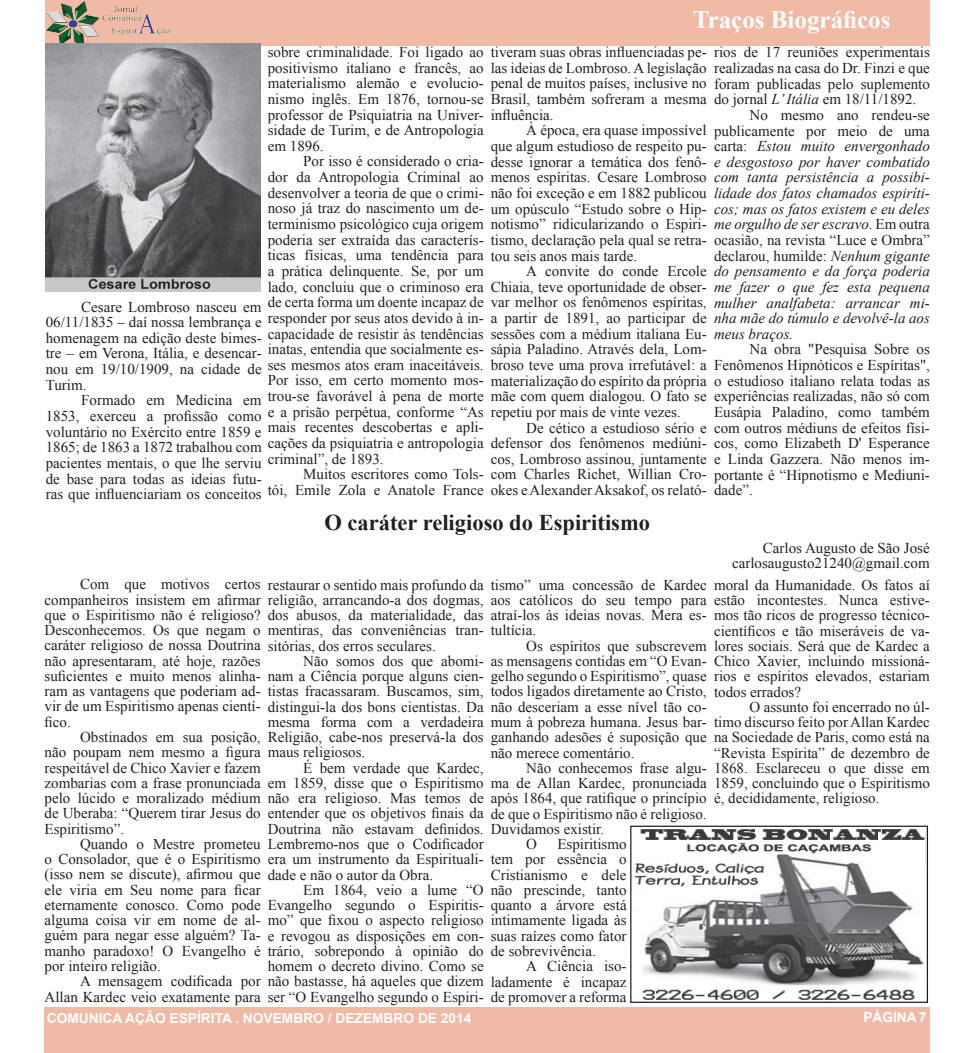
<style>
.page{position:relative;width:975px;height:1053px;background:#fff}
.page>*{position:absolute;margin:0;border:0;box-sizing:border-box;transform-origin:0 0}
.t1{font:700 25px "Times New Roman";color:#fff}
.t2{font:700 22.5px "Times New Roman";color:#231f20}
.t3{font:15px/15.2px "Times New Roman";color:#231f20;text-align:justify}
.t4{font:italic 15px "Times New Roman";color:#231f20}
.t5{font:700 13.75px "Arial";color:#fff}
.s1{font-style:italic}
.s2{font-style:normal}
</style>
<div class="page">
<div style="left:45px;top:0;width:884px;height:45px;background:#f0baa6"></div>
<div style="left:45px;top:1007px;width:884px;height:45px;background:#f0baa6"></div>
<img style="left:46px;top:1px;width:124px;height:42px">
<img style="left:632px;top:827px;width:293px;height:173px">
<div style="left:630px;top:825px;width:297px;height:177px;border:1px solid #231f20"></div>
<img style="left:45px;top:43px;width:216px;height:248px">
<h1 class="t1" style="left:692px;top:2px;width:199px">Traços Biográficos</h1>
<p class="t3" style="left:268px;top:44px;width:217px;line-height:15.6px">sobre criminalidade. Foi ligado ao positivismo italiano e francês, ao materialismo alemão e evolucio&shy;nismo inglês. Em 1876, tornou-se professor de Psiquiatria na Univer&shy;sidade de Turim, e de Antropologia em 1896.</p>
<p class="t3" style="left:268px;top:153px;width:217px;line-height:15.6px;text-indent:35px">Por isso é considerado o cria&shy;dor da Antropologia Criminal ao desenvolver a teoria de que o crimi&shy;noso já traz do nascimento um de&shy;terminismo psicológico cuja origem poderia ser extraída das caracterís&shy;ticas físicas, uma tendência para a prática delinquente. Se, por um lado, concluiu que o criminoso era de certa forma um doente incapaz de responder por seus atos devido à in&shy;capacidade de resistir às tendências inatas, entendia que socialmente es&shy;ses mesmos atos eram inaceitáveis.<br>Por isso, em certo momento mos&shy;trou-se favorável à pena de morte e a prisão perpétua, conforme “As mais recentes descobertas e apli&shy;cações da psiquiatria e antropologia criminal”, de 1893.</p>
<p class="t3" style="left:268px;top:466px;width:217px;line-height:15.6px;text-align:right">Muitos escritores como Tols-<br>tói, Emile Zola e Anatole France</p>
<p class="t3" style="left:490px;top:44px;width:217px;line-height:15.6px">tiveram suas obras influenciadas pe&shy;las ideias de Lombroso. A legislação penal de muitos países, inclusive no Brasil, também sofreram a mesma influência.</p>
<p class="t3" style="left:490px;top:122px;width:217px;line-height:15.6px;text-indent:35px">À época, era quase impossível que algum estudioso de respeito pu&shy;desse ignorar a temática dos fenô&shy;menos espíritas. Cesare Lombroso não foi exceção e em 1882 publicou um opúsculo “Estudo sobre o Hip&shy;notismo” ridicularizando o Espiri&shy;tismo, declaração pela qual se retra&shy;tou seis anos mais tarde.</p>
<p class="t3" style="left:490px;top:263px;width:217px;line-height:15.6px;text-indent:35px">A convite do conde Ercole Chiaia, teve oportunidade de obser&shy;var melhor os fenômenos espíritas, a partir de 1891, ao participar de sessões com a médium italiana Eu&shy;sápia Paladino. Através dela, Lom&shy;broso teve uma prova irrefutável: a materialização do espírito da própria mãe com quem dialogou. O fato se repetiu por mais de vinte vezes.</p>
<p class="t3" style="left:490px;top:419px;width:217px;line-height:15.6px;text-indent:35px">De cético a estudioso sério e defensor dos fenômenos mediúni&shy;cos, Lombroso assinou, juntamente com Charles Richet, Willian Cro&shy;okes e Alexander Aksakof, os relató-</p>
<p class="t3" style="left:714px;top:44px;width:217px">rios de 17 reuniões experimentais</p>
<p class="t3" style="left:714px;top:60px;width:217px">realizadas na casa do Dr. Finzi e que</p>
<p class="t3" style="left:714px;top:76px;width:217px">foram publicadas pelo suplemento</p>
<p class="t3" style="left:714px;top:91px;width:204px">do jornal <span class="s1">L’ Itália</span> em 18/11/1892.</p>
<p class="t3" style="left:749px;top:107px;width:182px">No mesmo ano rendeu-se</p>
<p class="t3" style="left:714px;top:123px;width:217px">publicamente por meio de uma</p>
<p class="t4" style="left:714px;top:136px;width:217px"><span class="s2">carta:</span> Estou muito envergonhado</p>
<p class="t4" style="left:714px;top:151px;width:217px">e desgostoso por haver combatido</p>
<p class="t4" style="left:714px;top:167px;width:217px">com tanta persistência a possibi-</p>
<p class="t4" style="left:714px;top:183px;width:217px">lidade dos fatos chamados espiríti-</p>
<p class="t4" style="left:714px;top:198px;width:217px">cos; mas os fatos existem e eu deles</p>
<p class="t4" style="left:714px;top:214px;width:217px">me orgulho de ser escravo<span class="s2">. Em outra</span></p>
<p class="t3" style="left:714px;top:232px;width:217px">ocasião, na revista “Luce e Ombra”</p>
<p class="t3" style="left:714px;top:248px;width:217px">declarou, humilde: <span class="s1">Nenhum gigante</span></p>
<p class="t4" style="left:714px;top:261px;width:217px">do pensamento e da força poderia</p>
<p class="t4" style="left:714px;top:276px;width:217px">me fazer o que fez esta pequena</p>
<p class="t4" style="left:714px;top:292px;width:217px">mulher analfabeta: arrancar mi-</p>
<p class="t4" style="left:714px;top:308px;width:217px">nha mãe do túmulo e devolvê-la aos</p>
<p class="t4" style="left:714px;top:323px;width:81px">meus braços.</p>
<p class="t3" style="left:714px;top:341px;width:217px;line-height:15.6px;text-indent:35px">Na obra "Pesquisa Sobre os Fenômenos Hipnóticos e Espíritas", o estudioso italiano relata todas as experiências realizadas, não só com Eusápia Paladino, como também com outros médiuns de efeitos físi&shy;cos, como Elizabeth D' Esperance e Linda Gazzera. Não menos im&shy;portante é “Hipnotismo e Mediuni&shy;dade”.</p>
<p class="t3" style="left:46px;top:298px;width:217px;line-height:15.6px;text-indent:35px">Cesare Lombroso nasceu em 06/11/1835 – daí nossa lembrança e homenagem na edição deste bimes&shy;tre – em Verona, Itália, e desencar&shy;nou em 19/10/1909, na cidade de Turim.</p>
<p class="t3" style="left:46px;top:392px;width:217px;line-height:15.6px;text-indent:35px">Formado em Medicina em 1853, exerceu a profissão como voluntário no Exército entre 1859 e 1865; de 1863 a 1872 trabalhou com pacientes mentais, o que lhe serviu de base para todas as ideias futu&shy;ras que influenciariam os conceitos</p>
<h2 class="t2" style="left:324px;top:507px;width:327px">O caráter religioso do Espiritismo</h2>
<p class="t3" style="left:732px;top:540px;width:199px;text-align:right">Carlos Augusto de São José carlosaugusto21240@gmail.com</p>
<p class="t3" style="left:45px;top:576px;width:217px;text-indent:35px">Com que motivos certos companheiros insistem em afirmar que o Espiritismo não é religioso?<br>Desconhecemos. Os que negam o caráter religioso de nossa Doutrina não apresentaram, até hoje, razões suficientes e muito menos alinha&shy;ram as vantagens que poderiam ad&shy;vir de um Espiritismo apenas cientí&shy;fico.</p>
<p class="t3" style="left:45px;top:729px;width:217px;text-indent:35px">Obstinados em sua posição, não poupam nem mesmo a figura respeitável de Chico Xavier e fazem zombarias com a frase pronunciada pelo lúcido e moralizado médium de Uberaba: “Querem tirar Jesus do Espiritismo”.</p>
<p class="t3" style="left:45px;top:835px;width:217px;text-indent:35px">Quando o Mestre prometeu o Consolador, que é o Espiritismo (isso nem se discute), afirmou que ele viria em Seu nome para ficar eternamente conosco. Como pode alguma coisa vir em nome de al&shy;guém para negar esse alguém? Ta&shy;manho paradoxo! O Evangelho é por inteiro religião.</p>
<p class="t3" style="left:45px;top:973px;width:217px;text-align:right">A mensagem codificada por<br>Allan Kardec veio exatamente para</p>
<p class="t3" style="left:268px;top:576px;width:217px">restaurar o sentido mais profundo da religião, arrancando-a dos dogmas, dos abusos, da materialidade, das mentiras, das conveniências tran&shy;sitórias, dos erros seculares.</p>
<p class="t3" style="left:268px;top:653px;width:217px;text-indent:35px">Não somos dos que abomi&shy;nam a Ciência porque alguns cien&shy;tistas fracassaram. Buscamos, sim, distingui-la dos bons cientistas. Da mesma forma com a verdadeira Religião, cabe-nos preservá-la dos maus religiosos.</p>
<p class="t3" style="left:268px;top:759px;width:217px;text-indent:35px">É bem verdade que Kardec, em 1859, disse que o Espiritismo não era religioso. Mas temos de entender que os objetivos finais da Doutrina não estavam definidos.<br>Lembremo-nos que o Codificador era um instrumento da Espirituali&shy;dade e não o autor da Obra.</p>
<p class="t3" style="left:268px;top:881px;width:217px;text-indent:35px">Em 1864, veio a lume “O Evangelho segundo o Espiritis&shy;mo” que fixou o aspecto religioso e revogou as disposições em con&shy;trário, sobrepondo à opinião do homem o decreto divino. Como se não bastasse, há aqueles que dizem ser “O Evangelho segundo o Espiri-</p>
<p class="t3" style="left:490px;top:576px;width:217px">tismo” uma concessão de Kardec aos católicos do seu tempo para atraí-los às ideias novas. Mera es&shy;tultícia.</p>
<p class="t3" style="left:490px;top:637px;width:217px;text-indent:35px">Os espíritos que subscrevem as mensagens contidas em “O Evan&shy;gelho segundo o Espiritismo”, quase todos ligados diretamente ao Cristo, não desceriam a esse nível tão co&shy;mum à pobreza humana. Jesus bar&shy;ganhando adesões é suposição que não merece comentário.</p>
<p class="t3" style="left:526px;top:759px;width:182px">Não conhecemos frase algu-</p>
<p class="t3" style="left:490px;top:775px;width:217px">ma de Allan Kardec, pronunciada</p>
<p class="t3" style="left:490px;top:790px;width:217px">após 1864, que ratifique o princípio</p>
<p class="t3" style="left:490px;top:805px;width:217px">de que o Espiritismo não é religioso.</p>
<p class="t3" style="left:490px;top:820px;width:115px">Duvidamos existir.</p>
<p class="t3" style="left:526px;top:836px;width:12px">O</p>
<p class="t3" style="left:714px;top:577px;width:217px">moral da Humanidade. Os fatos aí estão incontestes. Nunca estive&shy;mos tão ricos de progresso técnico&shy;científicos e tão miseráveis de va&shy;lores sociais. Será que de Kardec a Chico Xavier, incluindo missioná&shy;rios e espíritos elevados, estariam todos errados?</p>
<p class="t3" style="left:714px;top:699px;width:217px;text-indent:35px">O assunto foi encerrado no úl&shy;timo discurso feito por Allan Kardec na Sociedade de Paris, como está na “Revista Espírita” de dezembro de 1868. Esclareceu o que disse em 1859, concluindo que o Espiritismo é, decididamente, religioso.</p>
<p class="t3" style="left:490px;top:836px;width:137px;text-indent:67px">Espiritismo tem por essência o Cristianismo e dele não prescinde, tanto quanto a árvore está intimamente ligada às suas raízes como fator de sobrevivência.</p>
<p class="t3" style="left:490px;top:958px;width:137px;text-indent:35px">A Ciência iso&shy;ladamente é incapaz de promover a reforma</p>
<p class="t5" style="left:47px;top:1008px;width:426px">COMUNICA AÇÃO ESPÍRITA . NOVEMBRO / DEZEMBRO DE 2014</p>
<p class="t5" style="left:863px;top:1008px;width:65px">PÁGINA 7</p>
</div>
